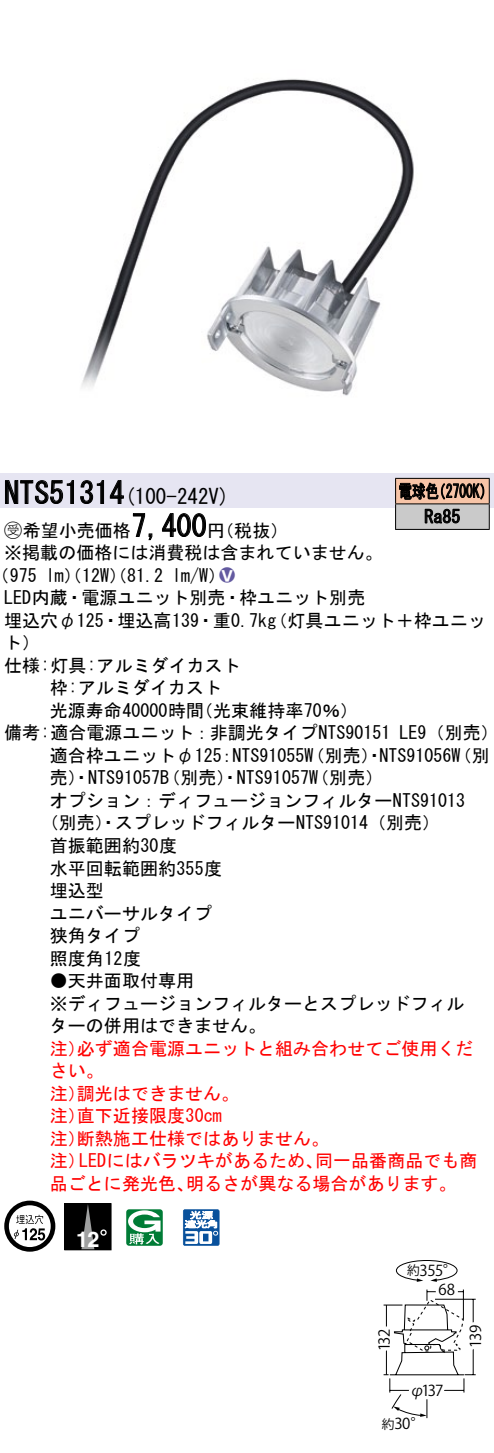
<style>
.page{position:relative;width:494px;height:1453px;background:#fff}
.page>*{position:absolute;margin:0;border:0;box-sizing:border-box;transform-origin:0 0}
.t1{font:30px "MS Gothic";color:#000}
.t2{font:700 21.6px "Helvetica LT Std";color:#fff}
.t3{font:21px "MS Gothic";color:#000}
.t4{font:18px/22.5px "MS Gothic";color:#000}
.t5{font:18px/22.5px "MS Gothic";color:#f00}
.t6{font:18px/25.5px "MS Gothic";color:#000;scale:.75 1}
.t7{font:18px "Ford Classification 1";color:#635aa0}
.t8{font:15px "ATC 436875472 d 44494 e 2 d 522 d 592 d 313330 90 pv RKSJ H";letter-spacing:-.045em;color:#000}
.t9{font:12.6px "ATC 436875472 d 44494 e 2 d 522 d 592 d 313330 90 pv RKSJ H";color:#000}
.s1{font-family:"Ford Classification 1"}
.s2{color:#fff}
</style>
<div class="page">
<img style="left:0;top:79px;width:493px;height:395px">
<div style="left:0;top:474px;width:493px;height:34px;background:#e6e5f2"></div>
<svg style="left:5px;top:480px;width:69px;height:24px"></svg>
<svg style="left:80px;top:480px;width:44px;height:24px"></svg>
<svg style="left:132px;top:513px;width:21px;height:27px"></svg>
<svg style="left:162px;top:513px;width:44px;height:24px"></svg>
<svg style="left:4px;top:1200px;width:51px;height:51px"></svg>
<div style="left:65px;top:1203px;width:46px;height:46px;background:#000"></div>
<svg style="left:81px;top:1205px;width:13px;height:43px"></svg>
<div style="left:64px;top:1203px;width:47px;height:47px;border:1px solid #000"></div>
<svg style="left:100px;top:1229px;width:6px;height:6px"></svg>
<svg style="left:126px;top:1209px;width:37px;height:36px"></svg>
<svg style="left:183px;top:1209px;width:36px;height:36px"></svg>
<hr style="left:395px;top:478px;width:94px;height:1px;background:#000">
<hr style="left:395px;top:529px;width:94px;height:1px;background:#000">
<svg style="left:395px;top:479px;width:94px;height:50px;background:#a7978d"></svg>
<svg style="left:383px;top:1260px;width:93px;height:159px"></svg>
<h1 class="t1" style="left:4px;top:478px;width:122px">NTS51314</h1>
<p class="t6" style="left:424px;top:478px;width:49px;text-indent:-26px">電球色<br>Ra85</p>
<p class="t6" style="left:432px;top:478px;width:82px">（2700 (K</p>
<p class="t3" style="left:124px;top:485px;width:106px">(100-242 (V</p>
<h1 class="t1" style="left:131px;top:511px;width:76px">7,400</h1>
<p class="t4" style="left:4px;top:519px;width:380px"><span class="s1">B</span>希望小売価格<br>※掲載の価格には消費税は含まれていません。</p>
<p class="t7" style="left:219px;top:566px;width:17px">2<span class="s2">8</span></p>
<p class="t4" style="left:207px;top:519px;width:82px">（円税抜(</p>
<p class="t4" style="left:172px;top:564px;width:55px">l m (W/</p>
<p class="t4" style="left:-8px;top:564px;width:47px">（975</p>
<p class="t4" style="left:4px;top:586px;width:362px">LED内蔵・電源ユニット別売・枠ユニット別売</p>
<p class="t4" style="left:269px;top:609px;width:217px">（灯具ユニット＋枠ユニッ</p>
<p class="t4" style="left:46px;top:564px;width:119px">lm）（12 ）（W 81.2</p>
<p class="t4" style="left:4px;top:609px;width:273px">埋込穴φ125・埋込高139・重0.7kg</p>
<p class="t4" style="left:4px;top:631px;width:37px">ト(</p>
<p class="t4" style="left:4px;top:654px;width:238px">仕様:灯具:アルミダイカスト</p>
<p class="t4" style="left:50px;top:676px;width:174px">枠:アルミダイカスト</p>
<p class="t4" style="left:195px;top:699px;width:164px">（光束維持率70％(</p>
<p class="t4" style="left:50px;top:699px;width:156px">光源寿命40000時間</p>
<p class="t4" style="left:379px;top:721px;width:112px;text-indent:-374px">備考:適合電源ユニット：非調光タイプNTS90151<br>NTS91056（W 別</p>
<p class="t4" style="left:399px;top:721px;width:100px">LE （9 別売(</p>
<p class="t4" style="left:50px;top:744px;width:187px">適合枠ユニットφ125：</p>
<p class="t4" style="left:50px;top:766px;width:334px">売）・NTS91057（B 別売）・NTS91057（W 別売(</p>
<p class="t4" style="left:50px;top:789px;width:416px">オプション：ディフュージョンフィルターNTS91013</p>
<p class="t4" style="left:41px;top:811px;width:400px">（別売）・スプレッドフィルターNTS91014（別売(</p>
<p class="t4" style="left:50px;top:834px;width:129px">首振範囲約30度</p>
<p class="t4" style="left:50px;top:856px;width:174px">水平回転範囲約355度</p>
<p class="t4" style="left:50px;top:879px;width:55px">埋込型</p>
<p class="t4" style="left:50px;top:901px;width:163px">ユニバーサルタイプ</p>
<p class="t4" style="left:50px;top:924px;width:91px">狭角タイプ</p>
<p class="t4" style="left:50px;top:946px;width:93px">照度角12度</p>
<p class="t4" style="left:50px;top:969px;width:415px">●天井面取付専用<br>※ディフュージョンフィルターとスプレッドフィルターの併用はできません。</p>
<p class="t5" style="left:77px;top:1036px;width:397px">必ず適合電源ユニットと組み合わせてご使用くだ</p>
<p class="t4" style="left:232px;top:744px;width:152px">NTS91055（W 別売）・</p>
<p class="t5" style="left:50px;top:1036px;width:37px">注）</p>
<p class="t5" style="left:50px;top:1059px;width:55px">さい。</p>
<p class="t5" style="left:77px;top:1081px;width:163px">調光はできません。</p>
<p class="t5" style="left:77px;top:1081px;width:146px;text-indent:-27px">注）<br>直下近接限度30cm</p>
<p class="t5" style="left:77px;top:1104px;width:253px;text-indent:-27px">注）<br>断熱施工仕様ではありません。</p>
<p class="t5" style="left:50px;top:1126px;width:37px">注）</p>
<p class="t5" style="left:79px;top:1149px;width:245px">LEDにはバラツキがあるため、</p>
<p class="t5" style="left:315px;top:1149px;width:163px">同一品番商品でも商</p>
<p class="t5" style="left:50px;top:1149px;width:37px">注）</p>
<p class="t5" style="left:50px;top:1171px;width:145px">品ごとに発光色、</p>
<p class="t5" style="left:186px;top:1171px;width:272px">明るさが異なる場合があります。</p>
<p class="t2" style="left:76px;top:1226px;width:25px">12</p>
<p class="t8" style="left:419px;top:1262px;width:40px">355°</p>
<p class="t9" style="left:406px;top:1263px;width:14px">約</p>
<p class="t8" style="left:375px;top:1351px;width:24px;rotate:-90deg">132</p>
<p class="t8" style="left:438px;top:1281px;width:18px">68</p>
<p class="t8" style="left:421px;top:1381px;width:23px">137</p>
<p class="t8" style="left:409px;top:1381px;width:16px">φ</p>
<p class="t8" style="left:394px;top:1415px;width:32px">30°</p>
<p class="t9" style="left:381px;top:1417px;width:14px">約</p>
<p class="t8" style="left:467px;top:1348px;width:25px;rotate:-90deg">139</p>
</div>
